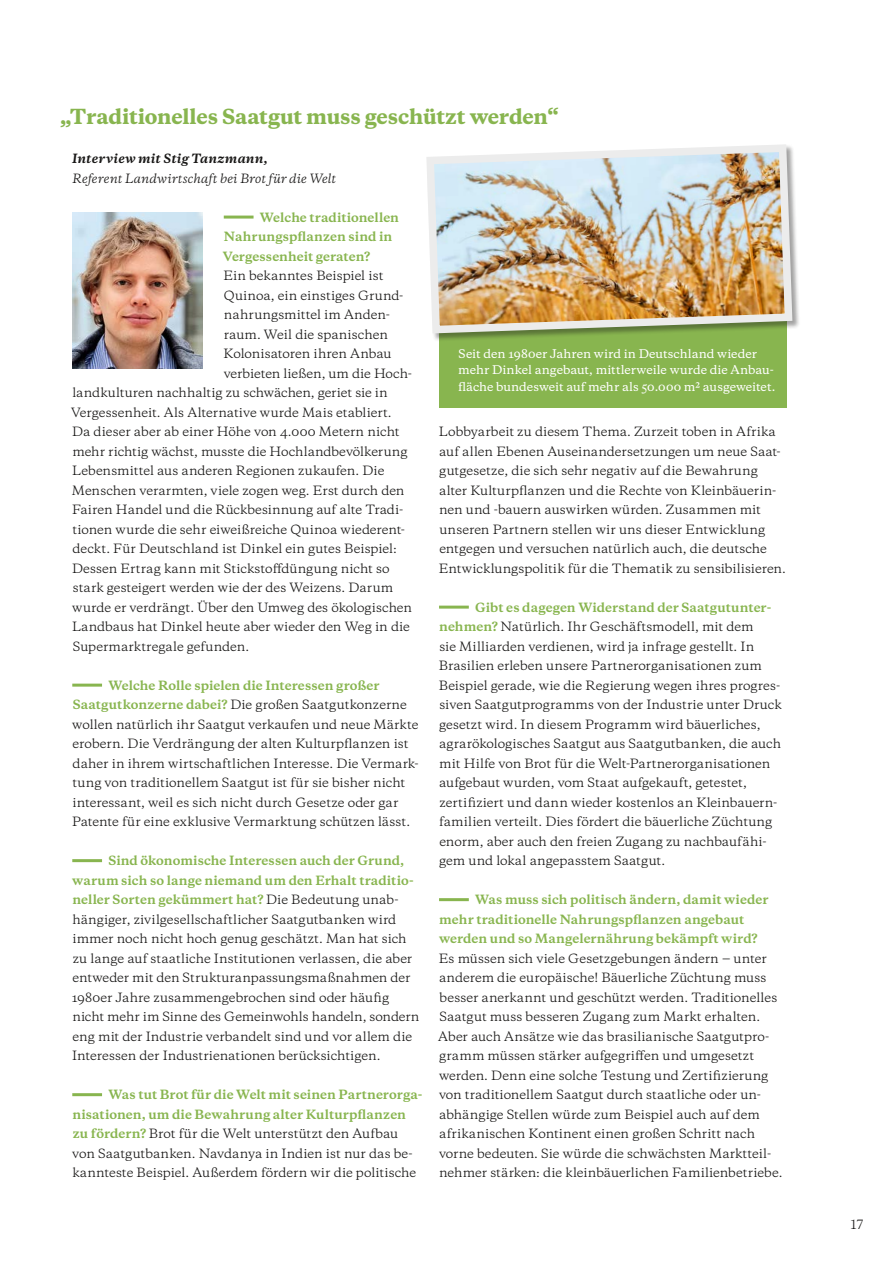
<style>
.page{position:relative;width:893px;height:1263px;background:#fff}
.page>*{position:absolute;margin:0;border:0;box-sizing:border-box;transform-origin:0 0}
.t1{font:800 19.5px "Galaxie Copernicus";letter-spacing:-.01em;color:#88b54f}
.t2{font:12px/19.5px "Galaxie Copernicus";color:#181716}
.t3{font:700 12px/19.5px "Galaxie Copernicus";letter-spacing:.005em;color:#88b54f}
.t4{font:italic 12px "Galaxie Copernicus";letter-spacing:.005em;color:#181716}
.t5{font:italic 700 12px "Galaxie Copernicus";letter-spacing:.01em;color:#181716}
.t6{font:500 11.25px/16.5px "Galaxie Copernicus";color:#fff}
.s1{font-weight:700;color:#88b54f}
</style>
<div class="page">
<div style="left:439px;top:235px;width:348px;height:172px;background:#88b54f"></div>
<hr style="left:224px;top:216px;width:30px;height:3px;background:#88b54f">
<hr style="left:72px;top:684px;width:30px;height:3px;background:#88b54f">
<hr style="left:72px;top:859px;width:30px;height:3px;background:#88b54f">
<hr style="left:72px;top:1093px;width:30px;height:3px;background:#88b54f">
<hr style="left:439px;top:606px;width:30px;height:3px;background:#88b54f">
<hr style="left:439px;top:898px;width:30px;height:3px;background:#88b54f">
<div style="left:427px;top:145px;width:373px;height:197px;background:#181716;opacity:.4"></div>
<img style="left:426px;top:144px;width:370px;height:193px">
<img style="left:72px;top:212px;width:130px;height:156px">
<h1 class="t1" style="left:60px;top:104px;width:502px">„Traditionelles Saatgut muss geschützt werden“</h1>
<p class="t5" style="left:72px;top:150px;width:197px">Interview mit Stig Tanzmann,</p>
<p class="t4" style="left:72px;top:170px;width:265px">Referent Landwirtschaft bei Brot für die Welt</p>
<p class="t3" style="left:223px;top:207px;width:178px;text-indent:37px">Welche traditionellen<br>Nahrungspflanzen sind in<br>Vergessenheit geraten?</p>
<p class="t2" style="left:223px;top:266px;width:161px">Ein bekanntes Beispiel ist</p>
<p class="t2" style="left:224px;top:285px;width:181px">Quinoa, ein einstiges Grund-</p>
<p class="t2" style="left:224px;top:305px;width:167px">nahrungsmittel im Anden-</p>
<p class="t2" style="left:224px;top:324px;width:165px">raum. Weil die spanischen</p>
<p class="t2" style="left:223px;top:344px;width:170px">Kolonisatoren ihren Anbau</p>
<p class="t2" style="left:224px;top:363px;width:190px">verbieten ließen, um die Hoch-</p>
<p class="t2" style="left:72px;top:383px;width:317px">landkulturen nachhaltig zu schwächen, geriet sie in</p>
<p class="t2" style="left:71px;top:402px;width:322px">Vergessenheit. Als Alternative wurde Mais etabliert.</p>
<p class="t2" style="left:72px;top:422px;width:329px">Da dieser aber ab einer Höhe von 4.000 Metern nicht</p>
<p class="t2" style="left:72px;top:441px;width:337px">mehr richtig wächst, musste die Hochlandbevölkerung</p>
<p class="t2" style="left:72px;top:461px;width:314px">Lebensmittel aus anderen Regionen zukaufen. Die</p>
<p class="t2" style="left:72px;top:480px;width:334px">Menschen verarmten, viele zogen weg. Erst durch den</p>
<p class="t2" style="left:72px;top:500px;width:333px">Fairen Handel und die Rückbesinnung auf alte Tradi-</p>
<p class="t2" style="left:73px;top:519px;width:334px">tionen wurde die sehr eiweißreiche Quinoa wiederent-</p>
<p class="t2" style="left:73px;top:539px;width:326px">deckt. Für Deutschland ist Dinkel ein gutes Beispiel:</p>
<p class="t2" style="left:72px;top:558px;width:319px">Dessen Ertrag kann mit Stickstoffdüngung nicht so</p>
<p class="t2" style="left:73px;top:578px;width:322px">stark gesteigert werden wie der des Weizens. Darum</p>
<p class="t2" style="left:72px;top:597px;width:341px">wurde er verdrängt. Über den Umweg des ökologischen</p>
<p class="t2" style="left:72px;top:617px;width:339px">Landbaus hat Dinkel heute aber wieder den Weg in die</p>
<p class="t2" style="left:73px;top:636px;width:178px">Supermarktregale gefunden.</p>
<p class="t2" style="left:72px;top:675px;width:348px;text-indent:36px"><span class="s1">Welche Rolle spielen die Interessen großer Saatgutkonzerne dabei?</span> Die großen Saatgutkonzerne wollen natürlich ihr Saatgut verkaufen und neue Märkte erobern. Die Verdrängung der alten Kulturpflanzen ist daher in ihrem wirtschaftlichen Interesse. Die Vermark&shy;tung von traditionellem Saatgut ist für sie bisher nicht interessant, weil es sich nicht durch Gesetze oder gar Patente für eine exklusive Vermarktung schützen lässt.</p>
<p class="t2" style="left:71px;top:851px;width:349px;text-indent:37px"><span class="s1">Sind ökonomische Interessen auch der Grund, warum sich so lange niemand um den Erhalt traditio&shy;neller Sorten gekümmert hat?</span> Die Bedeutung unab&shy;hängiger, zivilgesellschaftlicher Saatgutbanken wird immer noch nicht hoch genug geschätzt. Man hat sich zu lange auf staatliche Institutionen verlassen, die aber entweder mit den Strukturanpassungsmaßnahmen der 1980er Jahre zusammengebrochen sind oder häufig nicht mehr im Sinne des Gemeinwohls handeln, sondern eng mit der Industrie verbandelt sind und vor allem die Interessen der Industrienationen berücksichtigen.</p>
<p class="t2" style="left:72px;top:1085px;width:352px;text-indent:36px"><span class="s1">Was tut Brot für die Welt mit seinen Partnerorga&shy;nisationen, um die Bewahrung alter Kulturpflanzen zu fördern?</span> Brot für die Welt unterstützt den Aufbau von Saatgutbanken. Navdanya in Indien ist nur das be&shy;kannteste Beispiel. Außerdem fördern wir die politische</p>
<p class="t6" style="left:458px;top:345px;width:319px">Seit den 1980er Jahren wird in Deutschland wieder mehr Dinkel angebaut, mittlerweile wurde die Anbau&shy;fläche bundesweit auf mehr als 50.000 m² ausgeweitet.</p>
<p class="t2" style="left:439px;top:422px;width:349px">Lobbyarbeit zu diesem Thema. Zurzeit toben in Afrika auf allen Ebenen Auseinandersetzungen um neue Saat&shy;gutgesetze, die sich sehr negativ auf die Bewahrung alter Kulturpflanzen und die Rechte von Kleinbäuerin&shy;nen und -bauern auswirken würden. Zusammen mit unseren Partnern stellen wir uns dieser Entwicklung entgegen und versuchen natürlich auch, die deutsche Entwicklungspolitik für die Thematik zu sensibilisieren.</p>
<p class="t2" style="left:439px;top:597px;width:344px;text-indent:36px"><span class="s1">Gibt es dagegen Widerstand der Saatgutunter&shy;nehmen?</span> Natürlich. Ihr Geschäftsmodell, mit dem<br>sie Milliarden verdienen, wird ja infrage gestellt. In Brasilien erleben unsere Partnerorganisationen zum Beispiel gerade, wie die Regierung wegen ihres progres&shy;siven Saatgutprogramms von der Industrie unter Druck gesetzt wird. In diesem Programm wird bäuerliches, agrarökologisches Saatgut aus Saatgutbanken, die auch mit Hilfe von Brot für die Welt-Partnerorganisationen aufgebaut wurden, vom Staat aufgekauft, getestet, zertifiziert und dann wieder kostenlos an Kleinbauern&shy;familien verteilt. Dies fördert die bäuerliche Züchtung enorm, aber auch den freien Zugang zu nachbaufähi&shy;gem und lokal angepasstem Saatgut.</p>
<p class="t3" style="left:439px;top:890px;width:331px;text-indent:36px">Was muss sich politisch ändern, damit wieder mehr traditionelle Nahrungspflanzen angebaut werden und so Mangelernährung bekämpft wird?</p>
<p class="t2" style="left:438px;top:948px;width:346px">Es müssen sich viele Gesetzgebungen ändern ‒ unter anderem die europäische! Bäuerliche Züchtung muss besser anerkannt und geschützt werden. Traditionelles Saatgut muss besseren Zugang zum Markt erhalten.<br>Aber auch Ansätze wie das brasilianische Saatgutpro&shy;gramm müssen stärker aufgegriffen und umgesetzt werden. Denn eine solche Testung und Zertifizierung von traditionellem Saatgut durch staatliche oder un&shy;abhängige Stellen würde zum Beispiel auch auf dem afrikanischen Kontinent einen großen Schritt nach vorne bedeuten. Sie würde die schwächsten Marktteil&shy;nehmer stärken: die kleinbäuerlichen Familienbetriebe.</p>
<p class="t2" style="left:851px;top:1214px;width:14px">17</p>
</div>
